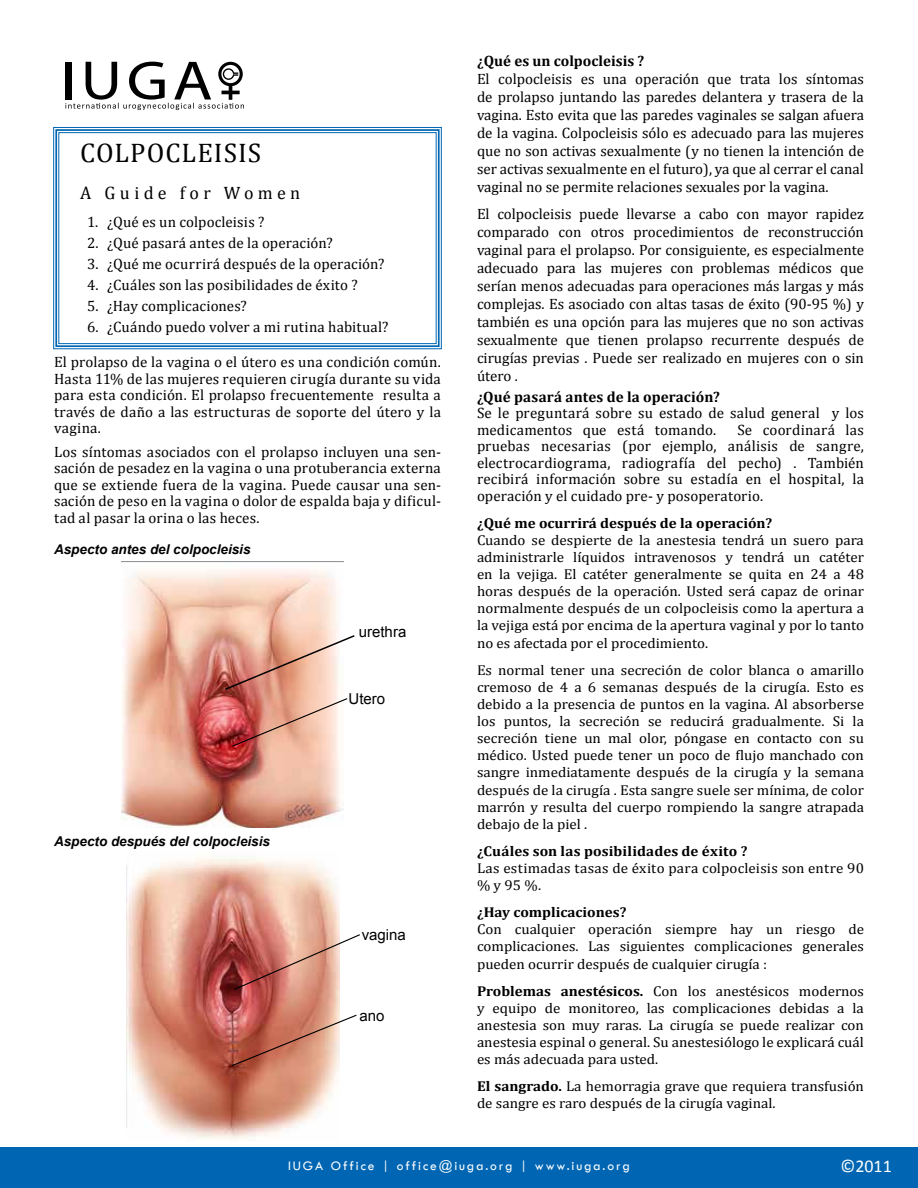
<style>
.page{position:relative;width:918px;height:1188px;background:#fff}
.page>*{position:absolute;margin:0;border:0;box-sizing:border-box;transform-origin:0 0}
.t1{font:27px "Cambria";letter-spacing:.04em;color:#000}
.t2{font:18px "Cambria";letter-spacing:.235em;color:#000}
.t3{font:18px "Calibri";color:#fff}
.t4{font:15px/18px "Cambria";color:#000;text-align:justify}
.t5{font:700 15px "Cambria";color:#000}
.t6{font:15px "Arial";color:#000}
.t7{font:14.25px/17.1px "Cambria";color:#000;text-align:justify;scale:1.05 1}
.t8{font:700 14.25px "Cambria";color:#000;scale:1.05 1}
.t9{font:italic 700 13.5px "Arial";color:#000}
.t10{font:13.5px "Tw Cen";letter-spacing:.14em;color:#fff}
.s1{font-weight:700}
</style>
<div class="page">
<div style="left:0;top:1147px;width:918px;height:41px;background:#0066b3"></div>
<svg style="left:65px;top:62px;width:179px;height:48px"></svg>
<svg style="left:53px;top:127px;width:389px;height:223px"></svg>
<div style="left:55px;top:129px;width:385px;height:218px;border:2px solid #0066b3"></div>
<div style="left:58px;top:132px;width:379px;height:212px;border:1px solid #0066b3"></div>
<img style="left:122px;top:561px;width:221px;height:267px">
<img style="left:127px;top:857px;width:213px;height:283px">
<svg style="left:231px;top:1014px;width:126px;height:53px;background:#ce8d7b"></svg>
<svg style="left:233px;top:933px;width:127px;height:58px"></svg>
<img style="left:231px;top:697px;width:117px;height:51px">
<svg style="left:223px;top:634px;width:132px;height:57px;background:#e1ae9d"></svg>
<h1 class="t1" style="left:80px;top:136px;width:182px">COLPOCLEISIS</h1>
<p class="t2" style="left:80px;top:182px;width:222px">A Guide for Women</p>
<p class="t4" style="left:87px;top:213px;width:179px">1. ¿Qué es un colpocleisis ?</p>
<p class="t4" style="left:87px;top:234px;width:247px">2. ¿Qué pasará antes de la operación?</p>
<p class="t4" style="left:87px;top:255px;width:299px">3. ¿Qué me ocurrirá después de la operación?</p>
<p class="t4" style="left:87px;top:276px;width:272px">4. ¿Cuáles son las posibilidades de éxito ?</p>
<p class="t4" style="left:87px;top:297px;width:161px">5. ¿Hay complicaciones?</p>
<p class="t4" style="left:87px;top:318px;width:303px">6. ¿Cuándo puedo volver a mi rutina habitual?</p>
<p class="t4" style="left:54px;top:354px;width:389px;line-height:16.5px">El prolapso de la vagina o el útero es una condición común.<br>Hasta 11% de las mujeres requieren cirugía durante su vida para esta condición. El prolapso frecuentemente resulta a través de daño a las estructuras de soporte del útero y la vagina.</p>
<p class="t4" style="left:54px;top:443px;width:388px;line-height:16.5px">Los síntomas asociados con el prolapso incluyen una sen&shy;sación de pesadez en la vagina o una protuberancia externa que se extiende fuera de la vagina. Puede causar una sen&shy;sación de peso en la vagina o dolor de espalda baja y dificul&shy;tad al pasar la orina o las heces.</p>
<p class="t9" style="left:54px;top:540px;width:198px">Aspecto antes del colpocleisis</p>
<p class="t6" style="left:359px;top:622px;width:49px">urethra</p>
<p class="t9" style="left:54px;top:832px;width:218px">Aspecto después del colpocleisis</p>
<p class="t6" style="left:349px;top:688px;width:38px">Utero</p>
<p class="t6" style="left:362px;top:925px;width:46px">vagina</p>
<p class="t6" style="left:359px;top:1006px;width:27px">ano</p>
<p class="t5" style="left:477px;top:50px;width:169px">¿Qué es un colpocleisis ?</p>
<p class="t4" style="left:477px;top:69px;width:389px">El colpocleisis es una operación que trata los síntomas de prolapso juntando las paredes delantera y trasera de la vagina. Esto evita que las paredes vaginales se salgan afuera de la vagina. Colpocleisis sólo es adecuado para las mujeres que no son activas sexualmente (y no tienen la intención de ser activas sexualmente en el futuro), ya que al cerrar el canal vaginal no se permite relaciones sexuales por la vagina.</p>
<p class="t4" style="left:477px;top:204px;width:389px">El colpocleisis puede llevarse a cabo con mayor rapidez comparado con otros procedimientos de reconstrucción vaginal para el prolapso. Por consiguiente, es especialmente adecuado para las mujeres con problemas médicos que serían menos adecuadas para operaciones más largas y más complejas. Es asociado con altas tasas de éxito (90-95 %) y también es una opción para las mujeres que no son activas sexualmente que tienen prolapso recurrente después de cirugías previas . Puede ser realizado en mujeres con o sin útero .</p>
<p class="t5" style="left:477px;top:386px;width:244px">¿Qué pasará antes de la operación?</p>
<p class="t4" style="left:477px;top:405px;width:389px;line-height:16.5px">Se le preguntará sobre su estado de salud general y los medicamentos que está tomando.</p>
<p class="t4" style="left:477px;top:421px;width:389px;line-height:16.5px;text-indent:260px">Se coordinará las pruebas necesarias (por ejemplo, análisis de sangre, electrocardiograma, radiografía del pecho) . También recibirá información sobre su estadía en el hospital, la operación y el cuidado pre- y posoperatorio.</p>
<p class="t8" style="left:477px;top:513px;width:283px">¿Qué me ocurrirá después de la operación?</p>
<p class="t7" style="left:477px;top:531px;width:370px">Cuando se despierte de la anestesia tendrá un suero para administrarle líquidos intravenosos y tendrá un catéter en la vejiga. El catéter generalmente se quita en 24 a 48 horas después de la operación. Usted será capaz de orinar normalmente después de un colpocleisis como la apertura a la vejiga está por encima de la apertura vaginal y por lo tanto no es afectada por el procedimiento.</p>
<p class="t7" style="left:477px;top:661px;width:370px">Es normal tener una secreción de color blanca o amarillo cremoso de 4 a 6 semanas después de la cirugía. Esto es debido a la presencia de puntos en la vagina. Al absorberse los puntos, la secreción se reducirá gradualmente. Si la secreción tiene un mal olor, póngase en contacto con su médico. Usted puede tener un poco de flujo manchado con sangre inmediatamente después de la cirugía y la semana después de la cirugía . Esta sangre suele ser mínima, de color marrón y resulta del cuerpo rompiendo la sangre atrapada debajo de la piel .</p>
<p class="t8" style="left:477px;top:841px;width:259px">¿Cuáles son las posibilidades de éxito ?</p>
<p class="t7" style="left:477px;top:860px;width:370px">Las estimadas tasas de éxito para colpocleisis son entre 90 % y 95 %.</p>
<p class="t8" style="left:477px;top:902px;width:144px">¿Hay complicaciones?</p>
<p class="t7" style="left:477px;top:921px;width:370px">Con cualquier operación siempre hay un riesgo de complicaciones. Las siguientes complicaciones generales pueden ocurrir después de cualquier cirugía :</p>
<p class="t7" style="left:477px;top:982px;width:370px"><span class="s1">Problemas anestésicos.</span> Con los anestésicos modernos y equipo de monitoreo, las complicaciones debidas a la anestesia son muy raras. La cirugía se puede realizar con anestesia espinal o general. Su anestesiólogo le explicará cuál es más adecuada para usted.</p>
<p class="t7" style="left:477px;top:1078px;width:370px"><span class="s1">El sangrado.</span> La hemorragia grave que requiera transfusión de sangre es raro después de la cirugía vaginal.</p>
<p class="t10" style="left:288px;top:1158px;width:343px">IUGA Office | office@iuga.org | www.iuga.org</p>
<p class="t3" style="left:840px;top:1155px;width:53px">©2011</p>
</div>
